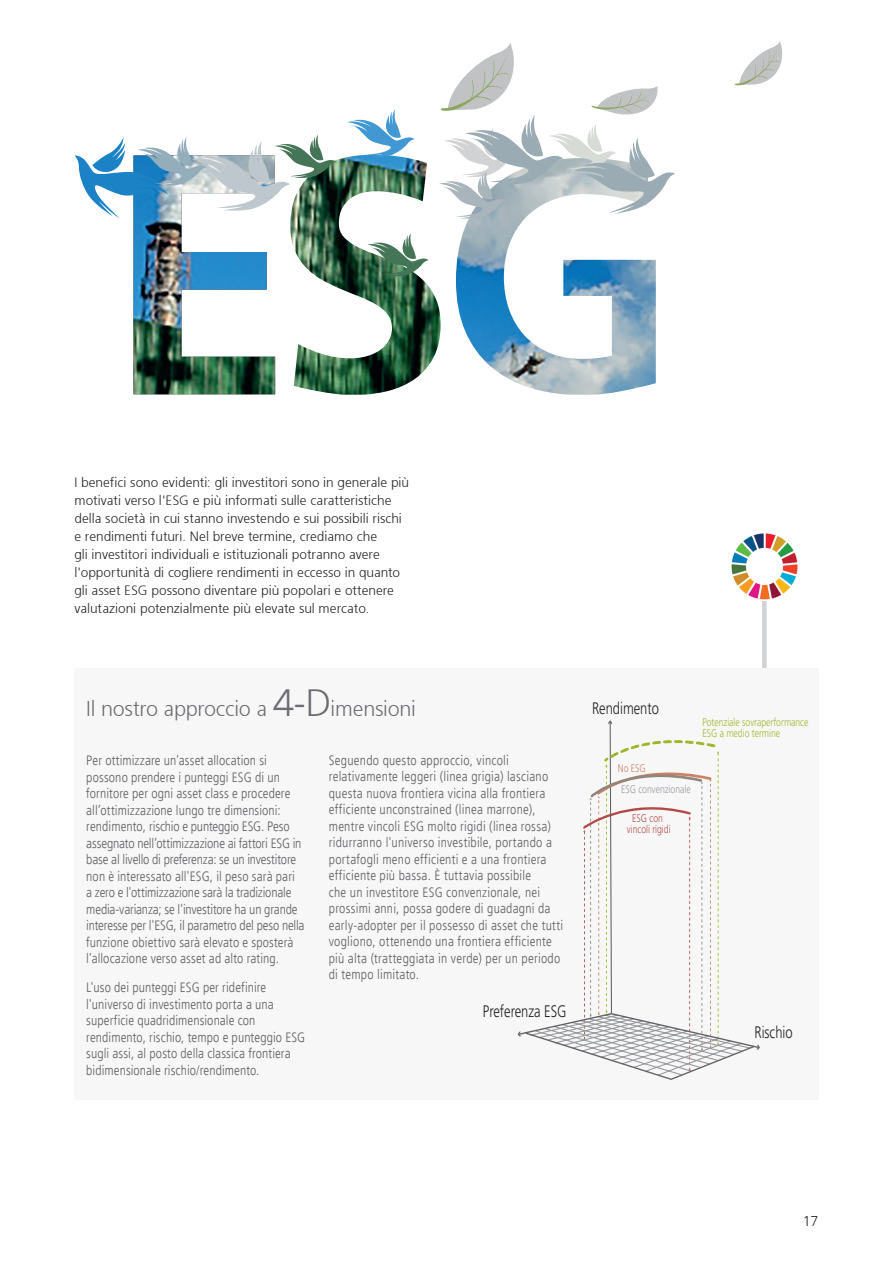
<style>
.page{position:relative;width:893px;height:1263px;background:#fff}
.page>*{position:absolute;margin:0;border:0;box-sizing:border-box;transform-origin:0 0}
.t1{font:300 21.45px "Frutiger 45";letter-spacing:-.01em;color:#6c6d70}
.t2{font:300 16.65px "Frutiger 45";color:#231f20;scale:.78 1}
.t3{font:300 14.25px "Frutiger 45";color:#231f20}
.t4{font:13.5px/16.5px "Frutiger 47 Light CN";letter-spacing:.01em;color:#636366}
.t5{font:300 13.5px/18px "Frutiger 45";color:#231f20}
.t6{font:300 11.1px/11.1px "Frutiger 45";color:#9fb62b;scale:.78 1}
.t7{font:300 11.1px/21.5px "Frutiger 45";color:#999b9e;scale:.78 1}
.t8{font:300 11.1px/11.1px "Frutiger 45";color:#b34a47;text-align:center;scale:.78 1}
.s1{font-size:37.95px}
.s2{color:#cb8164}
</style>
<div class="page">
<div style="left:762px;top:586px;width:5px;height:94px;background:#d1d2d4"></div>
<div style="left:74px;top:668px;width:745px;height:431px;background:#f7f7f8"></div>
<img style="left:336px;top:157px;width:105px;height:238px">
<svg style="left:347px;top:109px;width:68px;height:49px"></svg>
<img style="left:74px;top:134px;width:262px;height:260px">
<img style="left:456px;top:220px;width:200px;height:175px">
<svg style="left:367px;top:233px;width:62px;height:44px"></svg>
<svg style="left:439px;top:43px;width:236px;height:177px"></svg>
<svg style="left:734px;top:41px;width:49px;height:44px"></svg>
<img style="left:731px;top:533px;width:67px;height:67px">
<svg style="left:518px;top:720px;width:242px;height:360px"></svg>
<p class="t5" style="left:74px;top:473px;width:336px">I benefici sono evidenti: gli investitori sono in generale più motivati verso l'ESG e più informati sulle caratteristiche della società in cui stanno investendo e sui possibili rischi e rendimenti futuri. Nel breve termine, crediamo che<br>gli investitori individuali e istituzionali potranno avere l'opportunità di cogliere rendimenti in eccesso in quanto gli asset ESG possono diventare più popolari e ottenere valutazioni potenzialmente più elevate sul mercato.</p>
<h3 class="t1" style="left:86px;top:696px;width:331px">Il nostro approccio a <span class="s1">4-D</span>imensioni</h3>
<h3 class="t2" style="left:592px;top:698px;width:87px">Rendimento</h3>
<p class="t4" style="left:86px;top:752px;width:220px">Per ottimizzare un'asset allocation si possono prendere i punteggi ESG di un fornitore per ogni asset class e procedere all’ottimizzazione lungo tre dimensioni: rendimento, rischio e punteggio ESG. Peso assegnato nell’ottimizzazione ai fattori ESG in base al livello di preferenza: se un investitore non è interessato all'ESG, il peso sarà pari<br>a zero e l'ottimizzazione sarà la tradizionale media-varianza; se l'investitore ha un grande interesse per l'ESG, il parametro del peso nella funzione obiettivo sarà elevato e sposterà l'allocazione verso asset ad alto rating.</p>
<p class="t4" style="left:86px;top:979px;width:221px">L'uso dei punteggi ESG per ridefinire l'universo di investimento porta a una superficie quadridimensionale con rendimento, rischio, tempo e punteggio ESG sugli assi, al posto della classica frontiera bidimensionale rischio/rendimento.</p>
<p class="t4" style="left:329px;top:752px;width:236px">Seguendo questo approccio, vincoli relativamente leggeri (linea grigia) lasciano questa nuova frontiera vicina alla frontiera efficiente unconstrained (linea marrone), mentre vincoli ESG molto rigidi (linea rossa) ridurranno l'universo investibile, portando a portafogli meno efficienti e a una frontiera efficiente più bassa. È tuttavia possibile<br>che un investitore ESG convenzionale, nei prossimi anni, possa godere di guadagni da early-adopter per il possesso di asset che tutti vogliono, ottenendo una frontiera efficiente più alta (tratteggiata in verde) per un periodo di tempo limitato.</p>
<p class="t7" style="left:618px;top:757px;width:95px"><span class="s2">No ESG<br></span>ESG convenzionale</p>
<p class="t8" style="left:627px;top:812px;width:57px">ESG con vincoli rigidi</p>
<p class="t2" style="left:483px;top:1002px;width:109px">Preferenza ESG</p>
<p class="t6" style="left:702px;top:717px;width:137px">Potenziale sovraperformance<br>ESG a medio termine</p>
<h4 class="t2" style="left:754px;top:1022px;width:50px">Rischio</h4>
<p class="t3" style="left:803px;top:1213px;width:17px">17</p>
</div>
